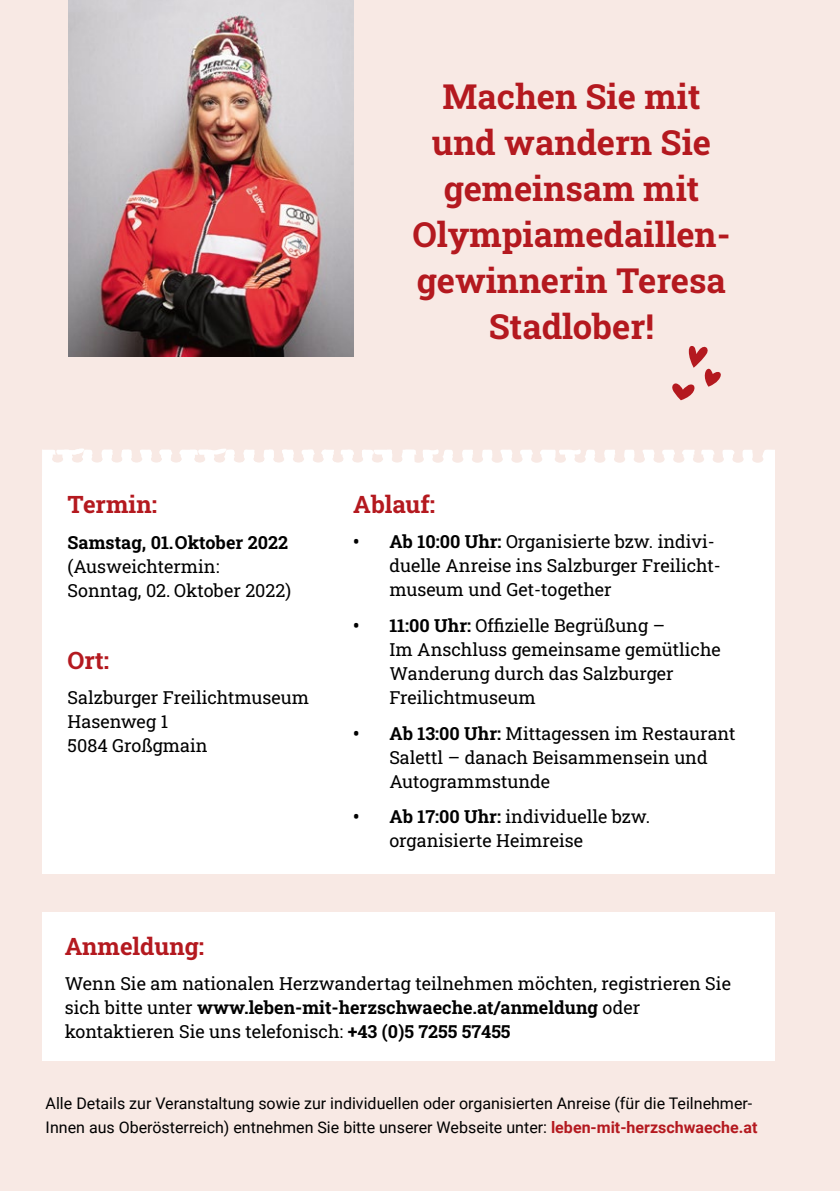
<style>
.page{position:relative;width:840px;height:1191px;background:#fff}
.page>*{position:absolute;margin:0;border:0;box-sizing:border-box;transform-origin:0 0}
.t1{font:700 34.6px/46px "Roboto Slab";color:#b4191f;text-align:center}
.t2{font:700 24px "Roboto Slab";color:#b4191f}
.t3{font:18px/24px "Roboto Slab";color:#000}
.t4{font:700 18px "Roboto Slab";color:#000}
.t5{font:16px/24px "Roboto";color:#000}
.s1{font-weight:700}
.s2{font-weight:700;color:#b4191f}
</style>
<div class="page">
<div style="left:0;top:0;width:839px;height:1191px;background:#f8e9e4"></div>
<img style="left:68px;top:0;width:285px;height:356px">
<div style="left:42px;top:476px;width:732px;height:397px;background:#fff"></div>
<svg style="left:42px;top:448px;width:732px;height:28px"></svg>
<div style="left:42px;top:912px;width:732px;height:148px;background:#fff"></div>
<svg style="left:672px;top:346px;width:48px;height:54px"></svg>
<h1 class="t1" style="left:412px;top:72px;width:319px">Machen Sie mit und wandern Sie gemeinsam mit<br>Olympiamedaillen&shy;gewinnerin Teresa<br>Stadlober!</h1>
<h2 class="t2" style="left:68px;top:488px;width:91px">Termin:</h2>
<p class="t4" style="left:68px;top:530px;width:222px">Samstag, 01. Oktober 2022</p>
<p class="t3" style="left:68px;top:553px;width:225px">(Ausweichtermin:<br>Sonntag, 02. Oktober 2022)</p>
<h2 class="t2" style="left:68px;top:643px;width:43px">Ort:</h2>
<p class="t3" style="left:68px;top:685px;width:243px">Salzburger Freilichtmuseum<br>Hasenweg 1<br>5084 Großgmain</p>
<h2 class="t2" style="left:353px;top:488px;width:83px">Ablauf:</h2>
<p class="t3" style="left:389px;top:529px;width:333px;text-indent:-36px"><span class="s1">• Ab 10:00 Uhr:</span> Organisierte bzw. indivi&shy;duelle Anreise ins Salzburger Freilicht&shy;museum und Get-together</p>
<p class="t3" style="left:389px;top:613px;width:333px;text-indent:-36px"><span class="s1">• 11:00 Uhr:</span> Offizielle Begrüßung –<br>Im Anschluss gemeinsame gemütliche<br>Wanderung durch das Salzburger<br>Freilichtmuseum</p>
<p class="t3" style="left:389px;top:720px;width:347px;text-indent:-36px"><span class="s1">• Ab 13:00 Uhr:</span> Mittagessen im Restaurant<br>Salettl – danach Beisammensein und<br>Autogrammstunde</p>
<p class="t3" style="left:389px;top:804px;width:262px;text-indent:-36px"><span class="s1">• Ab 17:00 Uhr:</span> individuelle bzw. organisierte Heimreise</p>
<h2 class="t2" style="left:65px;top:929px;width:141px">Anmeldung:</h2>
<p class="t3" style="left:65px;top:970px;width:667px">Wenn Sie am nationalen Herzwandertag teilnehmen möchten, registrieren Sie sich bitte unter <span class="s1">www.leben-mit-herzschwaeche.at/anmeldung</span> oder kontaktieren Sie uns telefonisch: <span class="s1">+43 (0)5 7255 57455</span></p>
<p class="t5" style="left:46px;top:1091px;width:712px">Alle Details zur Veranstaltung sowie zur individuellen oder organisierten Anreise (für die Teilnehmer-<br>Innen aus Oberösterreich) entnehmen Sie bitte unserer Webseite unter: <span class="s2">leben-mit-herzschwaeche.at</span></p>
</div>
